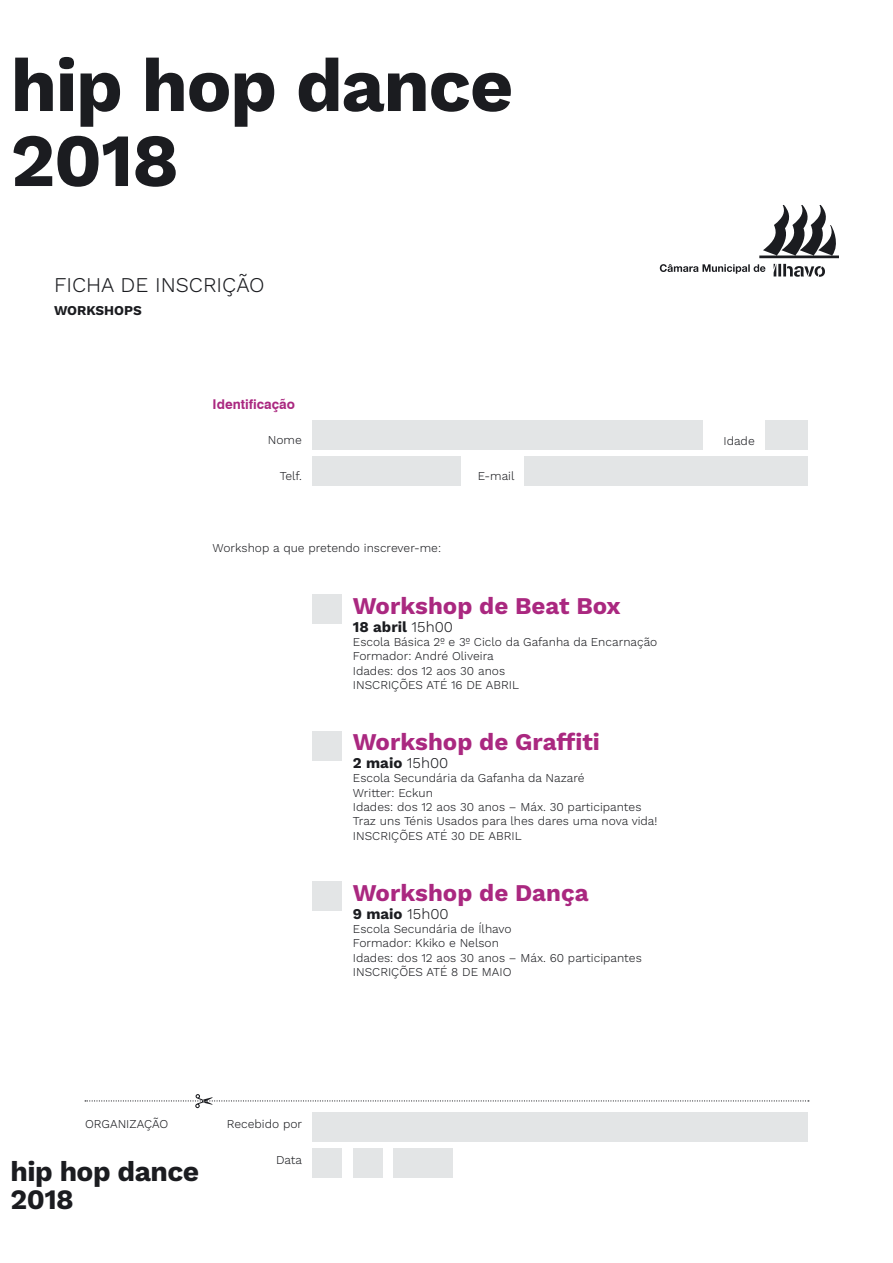
<style>
.page{position:relative;width:893px;height:1263px;background:#fff}
.page>*{position:absolute;margin:0;border:0;box-sizing:border-box;transform-origin:0 0}
.t1{font:700 75px/75px "Work Sans";letter-spacing:-.02em;color:#1b1c20}
.t2{font:700 28.2px/28.2px "Work Sans";letter-spacing:-.02em;color:#1b1c20}
.t3{font:700 24px "Work Sans";color:#aa2880}
.t4{font:300 21px "Work Sans";color:#1b1c20}
.t5{font:700 15px "Work Sans";color:#1b1c20}
.t6{font:700 13.5px "Swiss 721 BT";color:#aa2880}
.t7{font:700 13.5px "Work Sans";color:#1b1c20}
.t8{font:300 12px/14.4px "Work Sans";color:#1b1c20}
.s1{font-weight:300}
</style>
<div class="page">
<svg style="left:660px;top:205px;width:179px;height:72px"></svg>
<div style="left:313px;top:1112px;width:495px;height:30px;background:#e3e5e6"></div>
<div style="left:313px;top:1148px;width:29px;height:30px;background:#e3e5e6"></div>
<div style="left:353px;top:1148px;width:30px;height:30px;background:#e3e5e6"></div>
<div style="left:393px;top:1148px;width:60px;height:30px;background:#e3e5e6"></div>
<svg style="left:85px;top:1094px;width:724px;height:14px"></svg>
<div style="left:313px;top:420px;width:390px;height:30px;background:#e3e5e6"></div>
<div style="left:765px;top:420px;width:43px;height:30px;background:#e3e5e6"></div>
<div style="left:313px;top:456px;width:148px;height:30px;background:#e3e5e6"></div>
<div style="left:524px;top:456px;width:284px;height:30px;background:#e3e5e6"></div>
<div style="left:313px;top:594px;width:29px;height:30px;background:#e3e5e6"></div>
<div style="left:313px;top:731px;width:29px;height:30px;background:#e3e5e6"></div>
<div style="left:313px;top:881px;width:29px;height:30px;background:#e3e5e6"></div>
<h1 class="t1" style="left:11px;top:52px;width:504px">hip hop dance<br>2018</h1>
<h3 class="t4" style="left:54px;top:273px;width:212px">FICHA DE INSCRIÇÃO</h3>
<p class="t7" style="left:54px;top:302px;width:89px">WORKSHOPS</p>
<p class="t6" style="left:213px;top:396px;width:84px">Identificação</p>
<p class="t8" style="left:268px;top:433px;width:35px">Nome</p>
<p class="t8" style="left:280px;top:469px;width:24px">Telf.</p>
<p class="t8" style="left:213px;top:541px;width:230px">Workshop a que pretendo inscrever-me:</p>
<p class="t8" style="left:478px;top:469px;width:38px">E-mail</p>
<h3 class="t3" style="left:353px;top:591px;width:269px">Workshop de Beat Box</h3>
<p class="t5" style="left:353px;top:618px;width:102px">18 abril <span class="s1">15h00</span></p>
<p class="t8" style="left:353px;top:635px;width:306px">Escola Básica 2º e 3º Ciclo da Gafanha da Encarnação<br>Formador: André Oliveira<br>Idades: dos 12 aos 30 anos<br>INSCRIÇÕES ATÉ 16 DE ABRIL</p>
<h3 class="t3" style="left:353px;top:728px;width:248px">Workshop de Graffiti</h3>
<p class="t5" style="left:353px;top:754px;width:97px">2 maio <span class="s1">15h00</span></p>
<p class="t8" style="left:353px;top:771px;width:306px">Escola Secundária da Gafanha da Nazaré<br>Writter: Eckun<br>Idades: dos 12 aos 30 anos – Máx. 30 participantes Traz uns Ténis Usados para lhes dares uma nova vida!<br>INSCRIÇÕES ATÉ 30 DE ABRIL</p>
<h3 class="t3" style="left:353px;top:878px;width:237px">Workshop de Dança</h3>
<p class="t5" style="left:353px;top:905px;width:97px">9 maio <span class="s1">15h00</span></p>
<p class="t8" style="left:353px;top:922px;width:290px">Escola Secundária de Ílhavo<br>Formador: Kkiko e Nelson<br>Idades: dos 12 aos 30 anos – Máx. 60 participantes<br>INSCRIÇÕES ATÉ 8 DE MAIO</p>
<p class="t8" style="left:85px;top:1117px;width:85px">ORGANIZAÇÃO</p>
<h2 class="t2" style="left:11px;top:1158px;width:190px">hip hop dance<br>2018</h2>
<p class="t8" style="left:227px;top:1117px;width:77px">Recebido por</p>
<p class="t8" style="left:276px;top:1153px;width:28px">Data</p>
<p class="t8" style="left:724px;top:435px;width:33px">Idade</p>
</div>
